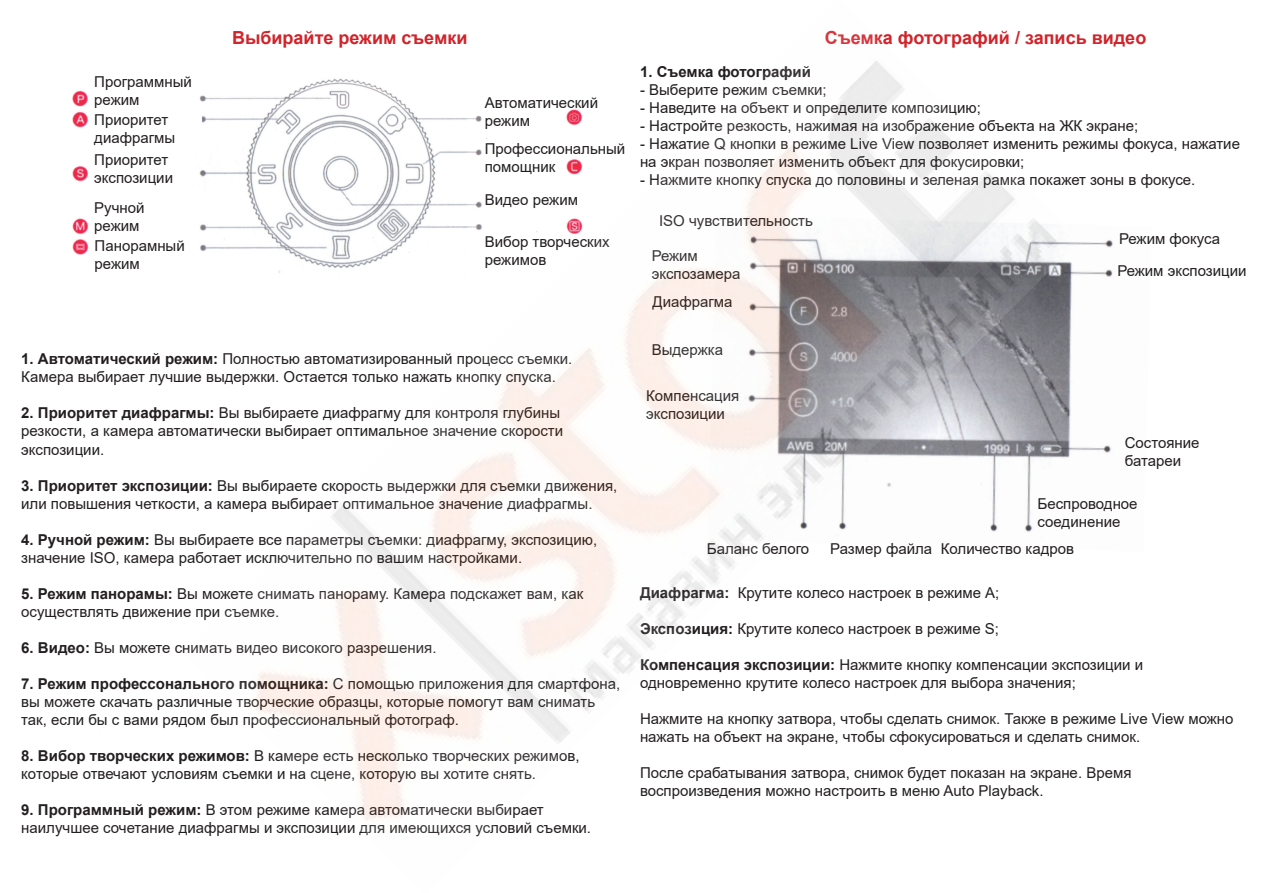
<style>
.page{position:relative;width:1263px;height:893px;background:#fff}
.page>*{position:absolute;margin:0;border:0;box-sizing:border-box;transform-origin:0 0}
.t1{font:700 18px "Arial";color:#d1232a}
.t2{font:15px/18px "Arial";color:#231f20}
.t3{font:700 15px "Arial";color:#231f20}
.s1{font-weight:700}
</style>
<div class="page">
<img style="left:72px;top:90px;width:17px;height:165px">
<img style="left:199px;top:61px;width:879px;height:760px">
<p class="t2" style="left:94px;top:72px;width:99px">Программный режим</p>
<p class="t2" style="left:94px;top:111px;width:83px">Приоритет диафрагмы</p>
<p class="t2" style="left:94px;top:150px;width:80px">Приоритет экспозиции</p>
<p class="t2" style="left:94px;top:199px;width:52px">Ручной режим</p>
<p class="t2" style="left:95px;top:237px;width:92px">Панорамный режим</p>
<p class="t1" style="left:232px;top:25px;width:237px">Выбирайте режим съемки</p>
<p class="t2" style="left:485px;top:93px;width:115px">Автоматический режим</p>
<p class="t2" style="left:485px;top:139px;width:142px">Профессиональный помощник</p>
<p class="t2" style="left:485px;top:190px;width:95px">Видео режим</p>
<p class="t2" style="left:485px;top:233px;width:126px">Вибор творческих режимов</p>
<p class="t2" style="left:21px;top:350px;width:552px"><span class="s1">1. Автоматический режим:</span> Полностью автоматизированный процесс съемки.<br>Камера выбирает лучшие выдержки. Остается только нажать кнопку спуска.</p>
<p class="t2" style="left:21px;top:404px;width:543px"><span class="s1">2. Приоритет диафрагмы:</span> Вы выбираете диафрагму для контроля глубины резкости, а камера автоматически выбирает оптимальное значение скорости экспозиции.</p>
<p class="t2" style="left:21px;top:476px;width:598px"><span class="s1">3. Приоритет экспозиции:</span> Вы выбираете скорость выдержки для съемки движения, или повышения четкости, а камера выбирает оптимальное значение диафрагмы.</p>
<p class="t2" style="left:21px;top:530px;width:577px"><span class="s1">4. Ручной режим:</span> Вы выбираете все параметры съемки: диафрагму, экспозицию, значение ISO, камера работает исключительно по вашим настройками.</p>
<p class="t2" style="left:21px;top:584px;width:563px"><span class="s1">5. Режим панорамы:</span> Вы можете снимать панораму. Камера подскажет вам, как осуществлять движение при съемке.</p>
<p class="t2" style="left:21px;top:638px;width:417px"><span class="s1">6. Видео:</span> Вы можете снимать видео високого разрешения.</p>
<p class="t2" style="left:21px;top:674px;width:600px"><span class="s1">7. Режим профессонального помощника:</span> С помощью приложения для смартфона, вы можете скачать различные творческие образцы, которые помогут вам снимать так, если бы с вами рядом был профессиональный фотограф.</p>
<p class="t2" style="left:21px;top:746px;width:560px"><span class="s1">8. Вибор творческих режимов:</span> В камере есть несколько творческих режимов, которые отвечают условиям съемки и на сцене, которую вы хотите снять.</p>
<p class="t2" style="left:21px;top:800px;width:571px"><span class="s1">9. Программный режим:</span> В этом режиме камера автоматически выбирает наилучшее сочетание диафрагмы и экспозиции для имеющихся условий съемки.</p>
<p class="t1" style="left:825px;top:25px;width:323px">Съемка фотографий / запись видео</p>
<p class="t3" style="left:640px;top:61px;width:173px">1. Съемка фотографий</p>
<p class="t2" style="left:640px;top:80px;width:188px">- Выберите режим съемки;</p>
<p class="t2" style="left:640px;top:98px;width:342px">- Наведите на объект и определите композицию;</p>
<p class="t2" style="left:640px;top:116px;width:500px">- Настройте резкость, нажимая на изображение объекта на ЖК экране;</p>
<p class="t2" style="left:640px;top:134px;width:601px">- Нажатие Q кнопки в режиме Live View позволяет изменить режимы фокуса, нажатие на экран позволяет изменить объект для фокусировки;</p>
<p class="t2" style="left:640px;top:170px;width:557px">- Нажмите кнопку спуска до половины и зеленая рамка покажет зоны в фокусе.</p>
<p class="t2" style="left:659px;top:211px;width:155px">ISO чувствительность</p>
<p class="t2" style="left:1117px;top:223px;width:131px;line-height:31.2px">Режим фокуса<br>Режим экспозиции</p>
<p class="t2" style="left:652px;top:293px;width:82px">Диафрагма</p>
<p class="t2" style="left:652px;top:246px;width:90px">Режим экспозамера</p>
<p class="t2" style="left:652px;top:341px;width:73px">Выдержка</p>
<p class="t2" style="left:646px;top:386px;width:95px">Компенсация экспозиции</p>
<p class="t2" style="left:1125px;top:434px;width:76px">Состояние батареи</p>
<p class="t2" style="left:1037px;top:495px;width:102px">Беспроводное соединение</p>
<p class="t2" style="left:707px;top:539px;width:104px">Баланс белого</p>
<p class="t2" style="left:830px;top:539px;width:245px">Размер файла Количество кадров</p>
<p class="t2" style="left:640px;top:583px;width:361px"><span class="s1">Диафрагма:</span> Крутите колесо настроек в режиме А;</p>
<p class="t2" style="left:640px;top:619px;width:361px"><span class="s1">Экспозиция:</span> Крутите колесо настроек в режиме S;</p>
<p class="t2" style="left:640px;top:655px;width:505px"><span class="s1">Компенсация экспозиции:</span> Нажмите кнопку компенсации экспозиции и одновременно крутите колесо настроек для выбора значения;</p>
<p class="t2" style="left:640px;top:709px;width:595px">Нажмите на кнопку затвора, чтобы сделать снимок. Также в режиме Live View можно нажать на объект на экране, чтобы сфокусироваться и сделать снимок.</p>
<p class="t2" style="left:640px;top:763px;width:493px">После срабатывания затвора, снимок будет показан на экране. Время воспроизведения можно настроить в меню Auto Playback.</p>
</div>
